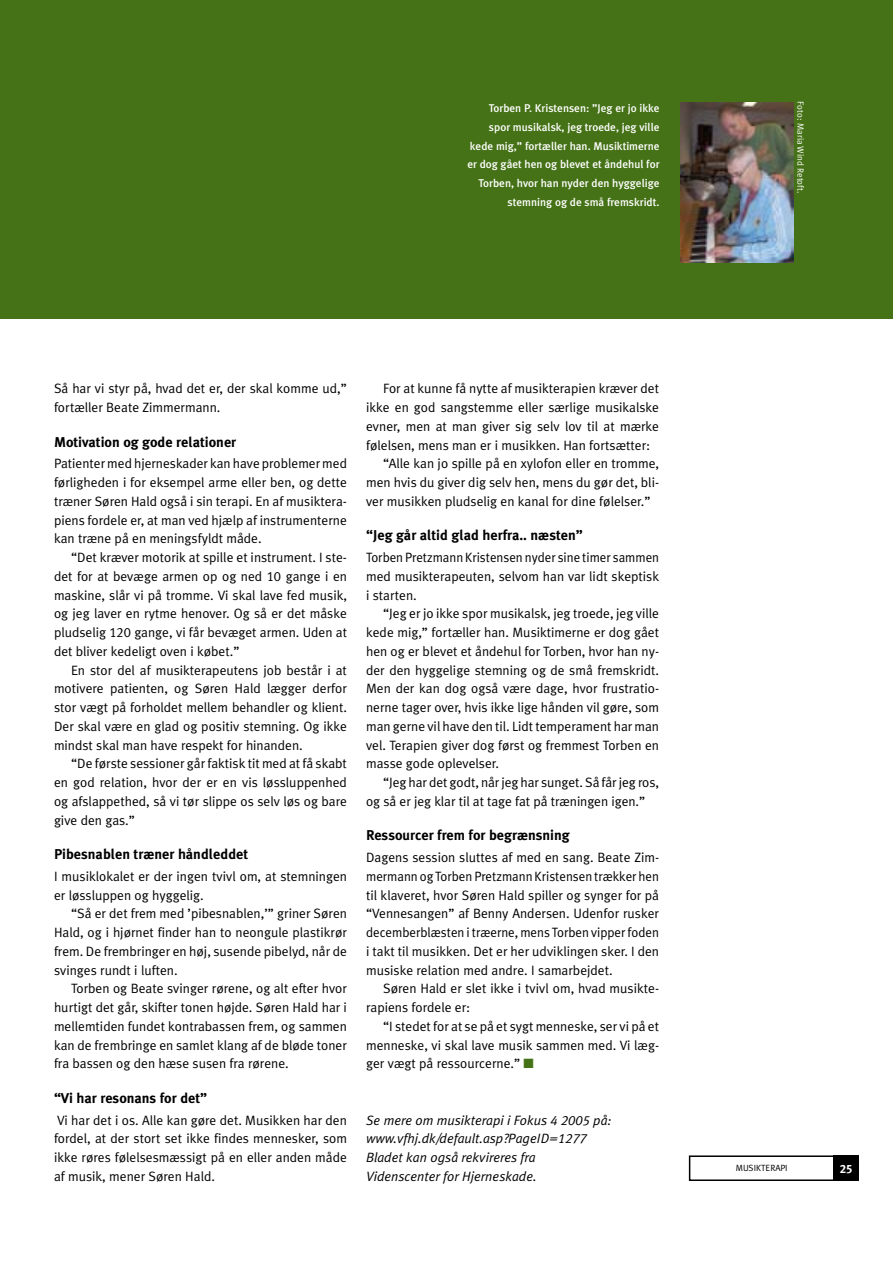
<style>
.page{position:relative;width:893px;height:1263px;background:#fff}
.page>*{position:absolute;margin:0;border:0;box-sizing:border-box;transform-origin:0 0}
.t1{font:700 14.25px "Meta Plus Caps";color:#000}
.t2{font:13.5px/18.8px "Meta Plus Caps";color:#000;text-align:justify}
.t3{font:italic 13.5px/18.8px "Meta Plus Caps";color:#000}
.t4{font:13.5px/18.8px "Meta Plus Caps";color:#000;text-align:justify;scale:.96 1}
.t5{font:700 12px "Meta Plus Caps";color:#fff}
.t6{font:500 11.25px/18.8px "Meta Plus Caps";color:#fff;text-align:right}
.t7{font:9px "Meta Plus Caps";color:#fff}
.t8{font:9px "Meta Plus Caps";letter-spacing:.005em;color:#000}
.s1{color:#457216}
</style>
<div class="page">
<div style="left:0;top:0;width:893px;height:318px;background:#457216"></div>
<img style="left:680px;top:102px;width:113px;height:160px">
<div style="left:689px;top:1155px;width:170px;height:26px;border:2px solid #000"></div>
<div style="left:833px;top:1155px;width:26px;height:26px;background:#000"></div>
<p class="t6" style="left:467px;top:99px;width:194px">Torben P. Kristensen: ”Jeg er jo ikke spor musikalsk, jeg troede, jeg ville kede mig,” fortæller han. Musiktimerne er dog gået hen og blevet et åndehul for Torben, hvor han nyder den hyggelige stemning og de små fremskridt.</p>
<p class="t7" style="left:806px;top:101px;width:93px;rotate:90deg">Foto: Maria Wind Retoft.</p>
<p class="t2" style="left:54px;top:379px;width:295px">Så har vi styr på, hvad det er, der skal komme ud,” fortæller Beate Zimmermann.</p>
<p class="t1" style="left:54px;top:433px;width:184px">Motivation og gode relationer</p>
<p class="t2" style="left:54px;top:454px;width:294px">Patienter med hjerneskader kan have problemer med førligheden i for eksempel arme eller ben, og dette træner Søren H ald også i sin terapi. En af musiktera&shy;piens fordele er, at man ved hjælp af instrumenterne kan træne på en meningsfyldt måde.</p>
<p class="t2" style="left:54px;top:548px;width:295px;text-indent:17px">“Det kræver motorik at spille et instrument. I ste&shy;det for at bevæge armen op og ned 10 gange i en maskine, slår vi på tromme. Vi skal lave fed musik, og jeg laver en rytme henover. Og så er det måske pludselig 120 gange, vi får bevæget armen. Uden at det bliver kedeligt oven i købet.”</p>
<p class="t2" style="left:54px;top:660px;width:294px;text-indent:17px">En stor del af musikterapeutens job består i at motivere patienten, og Søren H ald lægger derfor stor vægt på forholdet mellem behandler og klient.<br>Der skal være en glad og positiv stemning. Og ikke mindst skal man have respekt for hinanden.</p>
<p class="t2" style="left:54px;top:754px;width:294px;text-indent:17px">“De første sessioner går faktisk tit med at få skabt en god relation, hvor der er en vis løssluppenhed og afslappethed, så vi tør slippe os selv løs og bare give den gas.”</p>
<p class="t1" style="left:54px;top:846px;width:196px">Pibesnablen træner håndleddet</p>
<p class="t2" style="left:54px;top:867px;width:295px">I musiklokalet er der ingen tvivl om, at stemningen er løssluppen og hyggelig.</p>
<p class="t2" style="left:54px;top:904px;width:294px;text-indent:17px">“Så er det frem med ’pibesnablen,’” griner Søren Hald, og i hjørnet finder han to neongule plastikrør frem. De frembringer en høj, susende pibelyd, når de svinges rundt i luften.</p>
<p class="t2" style="left:54px;top:979px;width:294px;text-indent:17px">Torben og Beate svinger rørene, og alt efter hvor hurtigt det går, skifter tonen højde. Søren Hald har i mellemtiden fundet kontrabassen frem, og sammen kan de frembringe en samlet klang af de bløde toner fra bassen og den hæse susen fra rørene.</p>
<p class="t1" style="left:54px;top:1090px;width:155px">“Vi har resonans for det”</p>
<p class="t2" style="left:54px;top:1110px;width:294px">Vi har det i os. Alle kan gøre det. Musikken har den fordel, at der stort set ikke findes mennesker, som ikke røres følelsesmæssigt på en eller anden måde af musik, mener Søren Hald.</p>
<p class="t2" style="left:383px;top:379px;width:277px">For at kunne få nytte af musikterapien kræver det</p>
<p class="t2" style="left:366px;top:398px;width:294px">ikke en god sangstemme eller særlige musikalske</p>
<p class="t2" style="left:366px;top:417px;width:294px">evner, men at man giver sig selv lov til at mærke</p>
<p class="t2" style="left:366px;top:435px;width:286px">følelsen, mens man er i musikken. Han fortsætter:</p>
<p class="t2" style="left:383px;top:454px;width:277px">“Alle kan jo spille på en xylofon eller en tromme,</p>
<p class="t2" style="left:366px;top:473px;width:294px">men hvis du giver dig selv hen, mens du gør det, bli-</p>
<p class="t2" style="left:366px;top:492px;width:286px">ver musikken pludselig en kanal for dine følelser.”</p>
<p class="t1" style="left:366px;top:527px;width:218px">“Jeg går altid glad herfra.. næsten”</p>
<p class="t4" style="left:366px;top:548px;width:307px">Torben Pretzmann Kristensen nyder sine timer sammen med musikterapeuten, selvom han var lidt skeptisk i starten.</p>
<p class="t2" style="left:366px;top:604px;width:294px;text-indent:17px">“Jeg er jo ikke spor musikalsk, jeg troede, jeg ville kede mig,” fortæller han. Musiktimerne er dog gået hen og er blevet et åndehul for Torben, hvor han ny&shy;der den hyggelige stemning og de små fremskridt.<br>Men der kan dog også være dage, hvor frustratio&shy;nerne tager over, hvis ikke lige hånden vil gøre, som man gerne vil have den til. Lidt temperament har man vel. Terapien giver dog først og fremmest Torben en masse gode oplevelser.</p>
<p class="t2" style="left:366px;top:773px;width:295px;text-indent:17px">“Jeg har det godt, når jeg har sunget. Så får jeg ros, og så er jeg klar til at tage fat på træningen igen.”</p>
<p class="t1" style="left:366px;top:827px;width:205px">Ressourcer frem for begrænsning</p>
<p class="t2" style="left:366px;top:848px;width:294px">Dagens session sluttes af med en sang. Beate Zim&shy;mermann og Torben Pretzmann Kristensen trækker hen til klaveret, hvor Søren H ald spiller og synger for på “Vennesangen” af Benny Andersen. Udenfor rusker decemberblæsten i træerne, mens Torben vipper foden i takt til musikken. Det er her udviklingen sker. I den musiske relation med andre. I samarbejdet.</p>
<p class="t2" style="left:366px;top:979px;width:294px;text-indent:17px">Søren H ald er slet ikke i tvivl om, hvad musikte&shy;rapiens fordele er:</p>
<p class="t2" style="left:366px;top:1017px;width:294px;text-indent:17px">“I stedet for at se på et sygt menneske, ser vi på et menneske, vi skal lave musik sammen med. Vi læg&shy;ger vægt på ressourcerne.” <span class="s1">■</span></p>
<p class="t3" style="left:366px;top:1110px;width:247px">Se mere om musikterapi i Fokus 4 2005 på: www.vfhj.dk/default.asp?PageID=1277<br>Bladet kan også rekvireres fra Videnscenter for Hjerneskade.</p>
<p class="t8" style="left:736px;top:1163px;width:53px">musikterapi</p>
<p class="t5" style="left:840px;top:1162px;width:14px">25</p>
</div>
